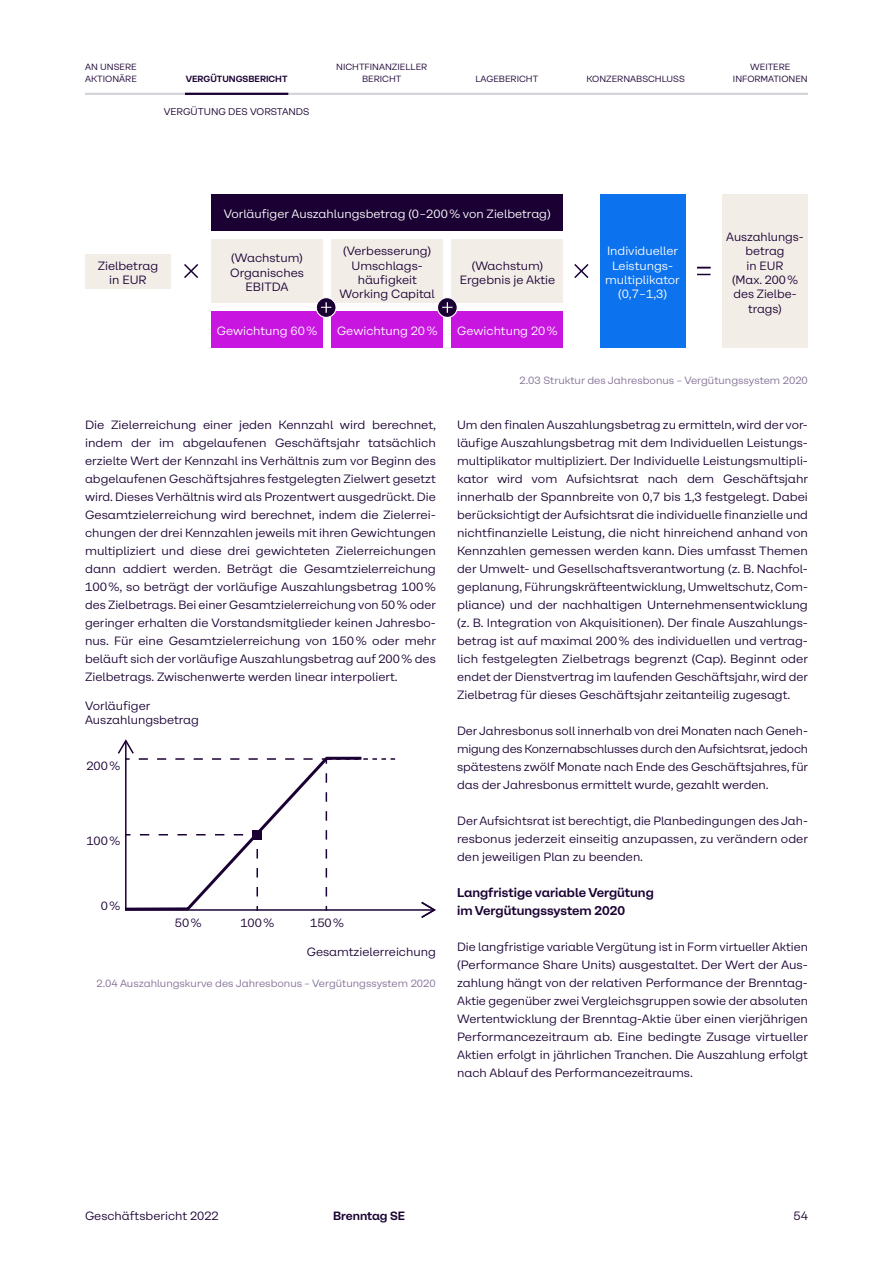
<style>
.page{position:relative;width:893px;height:1263px;background:#fff}
.page>*{position:absolute;margin:0;border:0;box-sizing:border-box;transform-origin:0 0}
.t1{font:700 12.75px/18px "Brenntag Sans";color:#1a0033}
.t2{font:12px/18px "Brenntag Sans";color:#1a0033;text-align:justify}
.t3{font:12px/14.4px "Brenntag Sans";color:#fff;text-align:center}
.t4{font:700 12px "Brenntag Sans";color:#1a0033}
.t5{font:10.5px "Brenntag Sans";color:#826f95}
.t6{font:9.75px "Brenntag Sans";color:#1a0033}
.t7{font:9px/11.7px "Brenntag Sans";color:#1a0033;text-align:center}
.t8{font:700 9px "Brenntag Sans";color:#1a0033}
</style>
<div class="page">
<svg style="left:117px;top:739px;width:278px;height:172px"></svg>
<div style="left:253px;top:830px;width:9px;height:9px;background:#1a0033"></div>
<hr style="left:85px;top:93px;width:723px;height:2px;background:#d6d2da">
<hr style="left:185px;top:93px;width:103px;height:2px;background:#1a0033">
<svg style="left:420px;top:901px;width:16px;height:17px"></svg>
<div style="left:85px;top:254px;width:86px;height:34px;background:#f2ede7"></div>
<div style="left:600px;top:194px;width:85px;height:154px;background:#0c72ed"></div>
<div style="left:722px;top:194px;width:86px;height:154px;background:#f2ede7"></div>
<div style="left:211px;top:194px;width:352px;height:36px;background:#1a0033"></div>
<div style="left:211px;top:239px;width:112px;height:64px;background:#f2ede7"></div>
<div style="left:332px;top:239px;width:111px;height:64px;background:#f2ede7"></div>
<div style="left:452px;top:239px;width:111px;height:64px;background:#f2ede7"></div>
<div style="left:211px;top:312px;width:112px;height:36px;background:#c815e0"></div>
<div style="left:332px;top:312px;width:111px;height:36px;background:#c815e0"></div>
<div style="left:452px;top:312px;width:111px;height:36px;background:#c815e0"></div>
<svg style="left:316px;top:298px;width:20px;height:19px"></svg>
<div style="left:316px;top:297px;width:21px;height:21px;border:1px solid #fff;border-radius:50%"></div>
<svg style="left:321px;top:302px;width:10px;height:11px"></svg>
<svg style="left:437px;top:298px;width:20px;height:19px"></svg>
<div style="left:437px;top:297px;width:21px;height:21px;border:1px solid #fff;border-radius:50%"></div>
<svg style="left:442px;top:302px;width:11px;height:11px"></svg>
<svg style="left:184px;top:264px;width:15px;height:14px"></svg>
<svg style="left:574px;top:264px;width:15px;height:14px"></svg>
<svg style="left:697px;top:267px;width:13px;height:1px"></svg>
<svg style="left:697px;top:274px;width:13px;height:1px"></svg>
<p class="t7" style="left:85px;top:61px;width:53px;text-align:left">AN UNSERE<br>AKTIONÄRE</p>
<p class="t7" style="left:336px;top:61px;width:93px">NICHTFINANZIELLER<br>BERICHT</p>
<p class="t7" style="left:475px;top:72px;width:64px">LAGEBERICHT</p>
<p class="t7" style="left:586px;top:72px;width:100px">KONZERNABSCHLUSS</p>
<p class="t7" style="left:733px;top:61px;width:76px">WEITERE<br>INFORMATIONEN</p>
<p class="t8" style="left:186px;top:72px;width:103px">VERGÜTUNGSBERICHT</p>
<p class="t6" style="left:164px;top:104px;width:147px">VERGÜTUNG DES VORSTANDS</p>
<p class="t2" style="left:98px;top:257px;width:62px;line-height:14.4px;text-align:center">Zielbetrag in EUR</p>
<p class="t3" style="left:224px;top:206px;width:328px">Vorläufiger Auszahlungsbetrag (0 – 200 % von Zielbetrag)</p>
<p class="t2" style="left:230px;top:250px;width:75px;line-height:14.4px;text-align:center">(Wachstum)<br>Organisches<br>EBITDA</p>
<p class="t2" style="left:340px;top:243px;width:97px;line-height:14.4px;text-align:center">(Verbesserung)<br>Umschlags&shy;häufigkeit<br>Working Capital</p>
<p class="t2" style="left:460px;top:257px;width:97px;line-height:14.4px;text-align:center">(Wachstum)<br>Ergebnis je Aktie</p>
<p class="t3" style="left:217px;top:323px;width:102px">Gewichtung 60 %</p>
<p class="t3" style="left:337px;top:323px;width:102px">Gewichtung 20 %</p>
<p class="t3" style="left:457px;top:323px;width:102px">Gewichtung 20 %</p>
<p class="t3" style="left:605px;top:243px;width:76px">Individueller<br>Leistungs&shy;multiplikator (0,7 – 1,3)</p>
<p class="t2" style="left:726px;top:228px;width:79px;line-height:14.4px;text-align:center">Auszahlungs&shy;betrag<br>in EUR<br>(Max. 200 % des Zielbe&shy;trags)</p>
<p class="t5" style="left:519px;top:373px;width:290px">2.03 Struktur des Jahresbonus – Vergütungssystem 2020</p>
<p class="t2" style="left:85px;top:414px;width:353px">Die Zielerreichung einer jeden Kennzahl wird berechnet, indem der im abgelaufenen Geschäftsjahr tatsächlich erzielte Wert der Kennzahl ins Verhältnis zum vor Beginn des abgelaufenen Geschäftsjahres festgelegten Zielwert gesetzt wird. Dieses Verhältnis wird als Prozentwert ausgedrückt. Die Gesamtzielerreichung wird berechnet, indem die Zielerrei&shy;chungen der drei Kennzahlen jeweils mit ihren Gewichtungen multipliziert und diese drei gewichteten Zielerreichungen dann addiert werden. Beträgt die Gesamtzielerreichung 100 %, so beträgt der vorläufige Auszahlungsbetrag 100 % des Zielbetrags. Bei einer Gesamtzielerreichung von 50 % oder geringer erhalten die Vorstandsmitglieder keinen Jahresbo&shy;nus. Für eine Gesamtzielerreichung von 150 % oder mehr beläuft sich der vorläufige Auszahlungsbetrag auf 200 % des Zielbetrags. Zwischenwerte werden linear interpoliert.</p>
<p class="t2" style="left:457px;top:414px;width:353px">Um den finalen Auszahlungsbetrag zu ermitteln, wird der vor&shy;läufige Auszahlungsbetrag mit dem Individuellen Leistungs&shy;multiplikator multipliziert. Der Individuelle Leistungsmultipli&shy;kator wird vom Aufsichtsrat nach dem Geschäftsjahr innerhalb der Spannbreite von 0,7 bis 1,3 festgelegt. Dabei berücksichtigt der Aufsichtsrat die individuelle finanzielle und nichtfinanzielle Leistung, die nicht hinreichend anhand von Kennzahlen gemessen werden kann. Dies umfasst Themen der Umwelt- und Gesellschaftsverantwortung (z. B. Nachfol&shy;geplanung, Führungskräfteentwicklung, Umweltschutz, Com&shy;pliance) und der nachhaltigen Unternehmensentwicklung (z. B. Integration von Akquisitionen). Der finale Auszahlungs&shy;betrag ist auf maximal 200 % des individuellen und vertrag&shy;lich festgelegten Zielbetrags begrenzt (Cap). Beginnt oder endet der Dienstvertrag im laufenden Geschäftsjahr, wird der Zielbetrag für dieses Geschäftsjahr zeitanteilig zugesagt.</p>
<p class="t2" style="left:457px;top:720px;width:353px">Der Jahresbonus soll innerhalb von drei Monaten nach Geneh&shy;migung des Konzernabschlusses durch den Aufsichtsrat, jedoch spätestens zwölf Monate nach Ende des Geschäftsjahres, für das der Jahresbonus ermittelt wurde, gezahlt werden.</p>
<p class="t2" style="left:457px;top:810px;width:353px">Der Aufsichtsrat ist berechtigt, die Planbedingungen des Jah&shy;resbonus jederzeit einseitig anzupassen, zu verändern oder den jeweiligen Plan zu beenden.</p>
<p class="t1" style="left:457px;top:882px;width:198px">Langfristige variable Vergütung im Vergütungssystem 2020</p>
<p class="t2" style="left:457px;top:936px;width:353px">Die langfristige variable Vergütung ist in Form virtueller Aktien (Performance Share Units) ausgestaltet. Der Wert der Aus&shy;zahlung hängt von der relativen Performance der Brenntag-Aktie gegenüber zwei Vergleichsgruppen sowie der absoluten Wertentwicklung der Brenntag-Aktie über einen vierjährigen Performancezeitraum ab. Eine bedingte Zusage virtueller Aktien erfolgt in jährlichen Tranchen. Die Auszahlung erfolgt nach Ablauf des Performancezeitraums.</p>
<p class="t2" style="left:85px;top:698px;width:115px;line-height:14.4px">Vorläufiger<br>Auszahlungsbetrag</p>
<p class="t2" style="left:86px;top:755px;width:35px">200 %</p>
<p class="t2" style="left:86px;top:831px;width:35px">100 %</p>
<p class="t2" style="left:101px;top:896px;width:21px">0 %</p>
<p class="t2" style="left:175px;top:913px;width:28px">50 %</p>
<p class="t2" style="left:240px;top:913px;width:35px">100 %</p>
<p class="t2" style="left:310px;top:913px;width:35px">150 %</p>
<p class="t2" style="left:307px;top:942px;width:131px">Gesamtzielerreichung</p>
<p class="t5" style="left:96px;top:975px;width:341px">2.04 Auszahlungskurve des Jahresbonus – Vergütungssystem 2020</p>
<p class="t2" style="left:85px;top:1206px;width:135px">Geschäftsbericht 2022</p>
<p class="t4" style="left:333px;top:1207px;width:74px">Brenntag SE</p>
<p class="t2" style="left:793px;top:1206px;width:16px">54</p>
</div>
